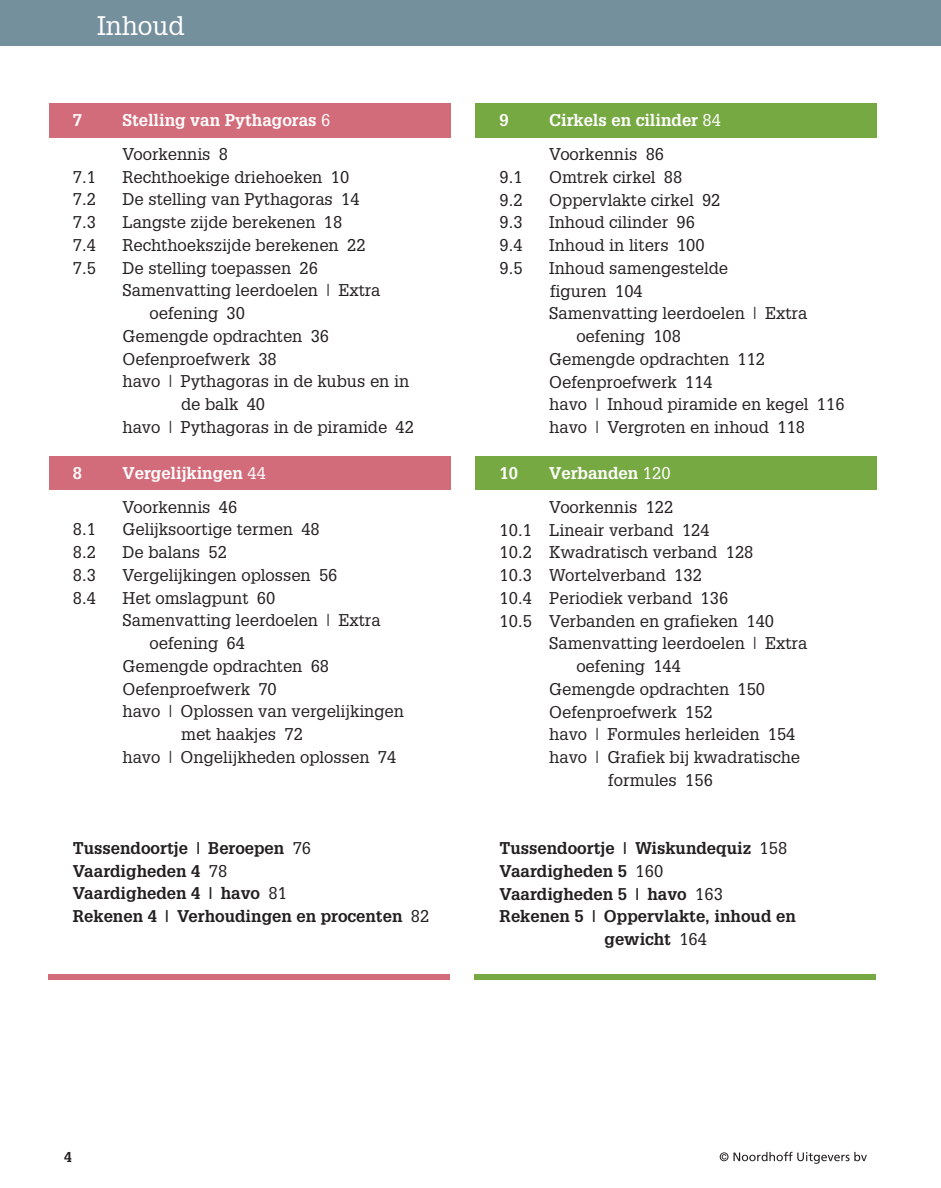
<style>
.page{position:relative;width:941px;height:1188px;background:#fff}
.page>*{position:absolute;margin:0;border:0;box-sizing:border-box;transform-origin:0 0}
.t1{font:26.25px "Glypha LT Std";color:#fff}
.t2{font:16.62px/34.1px "Glypha LT Std";color:#231f20}
.t3{font:700 16.62px/22.8px "Glypha LT Std";color:#231f20}
.t4{font:700 16.62px/34.1px "Glypha LT Std";color:#fff}
.t5{font:700 14px "Glypha LT Std";color:#231f20}
.s1{font-weight:400}
.s2{font-weight:400;color:#231f20}
.s3{font-weight:700;color:#fff}
.s4{color:#fff}
</style>
<div class="page">
<svg style="left:719px;top:1151px;width:148px;height:12px"></svg>
<div style="left:0;top:0;width:941px;height:46px;background:#75909d"></div>
<div style="left:475px;top:103px;width:401px;height:34px;background:#77a942"></div>
<div style="left:49px;top:103px;width:401px;height:34px;background:#d36c7a"></div>
<div style="left:474px;top:974px;width:402px;height:5px;background:#77a942"></div>
<div style="left:48px;top:974px;width:402px;height:5px;background:#d36c7a"></div>
<div style="left:475px;top:456px;width:401px;height:34px;background:#77a942"></div>
<div style="left:49px;top:456px;width:401px;height:34px;background:#d36c7a"></div>
<p class="t1" style="left:97px;top:10px;width:89px">Inhoud</p>
<p class="t4" style="left:73px;top:102px;width:11px">7</p>
<p class="t4" style="left:122px;top:102px;width:209px">Stelling van Pythagoras <span class="s1">6<br></span><span class="s2">Voorkennis 8</span></p>
<p class="t2" style="left:73px;top:159px;width:25px">7.1</p>
<p class="t2" style="left:122px;top:159px;width:228px">Rechthoekige driehoeken 10</p>
<p class="t2" style="left:73px;top:182px;width:25px">7.2</p>
<p class="t2" style="left:122px;top:182px;width:239px">De stelling van Pythagoras 14</p>
<p class="t2" style="left:73px;top:205px;width:25px">7.3</p>
<p class="t2" style="left:122px;top:205px;width:221px">Langste zijde berekenen 18</p>
<p class="t2" style="left:73px;top:228px;width:25px">7.4</p>
<p class="t2" style="left:122px;top:228px;width:244px">Rechthoekszijde berekenen 22</p>
<p class="t2" style="left:73px;top:250px;width:25px">7.5</p>
<p class="t2" style="left:122px;top:250px;width:197px">De stelling toepassen 26</p>
<p class="t2" style="left:122px;top:273px;width:259px">Samenvatting leerdoelen | Extra</p>
<p class="t2" style="left:150px;top:296px;width:97px">oefening 30</p>
<p class="t2" style="left:122px;top:319px;width:208px">Gemengde opdrachten 36</p>
<p class="t2" style="left:122px;top:341px;width:156px">Oefenproefwerk 38</p>
<p class="t2" style="left:122px;top:364px;width:288px">havo | Pythagoras in de kubus en in</p>
<p class="t2" style="left:181px;top:387px;width:86px">de balk 40</p>
<p class="t2" style="left:122px;top:409px;width:293px">havo | Pythagoras in de piramide 42</p>
<p class="t4" style="left:73px;top:455px;width:11px">8</p>
<p class="t4" style="left:122px;top:455px;width:145px">Vergelijkingen <span class="s1">44<br></span><span class="s2">Voorkennis 46</span></p>
<p class="t2" style="left:73px;top:512px;width:25px">8.1</p>
<p class="t2" style="left:122px;top:512px;width:199px">Gelijksoortige termen 48</p>
<p class="t2" style="left:73px;top:535px;width:25px">8.2</p>
<p class="t2" style="left:122px;top:535px;width:106px">De balans 52</p>
<p class="t2" style="left:73px;top:557px;width:25px">8.3</p>
<p class="t2" style="left:122px;top:557px;width:216px">Vergelijkingen oplossen 56</p>
<p class="t2" style="left:73px;top:580px;width:25px">8.4</p>
<p class="t2" style="left:122px;top:580px;width:154px">Het omslagpunt 60</p>
<p class="t2" style="left:122px;top:603px;width:259px">Samenvatting leerdoelen | Extra</p>
<p class="t2" style="left:150px;top:626px;width:97px">oefening 64</p>
<p class="t2" style="left:122px;top:648px;width:208px">Gemengde opdrachten 68</p>
<p class="t2" style="left:122px;top:671px;width:156px">Oefenproefwerk 70</p>
<p class="t2" style="left:122px;top:694px;width:283px">havo | Oplossen van vergelijkingen</p>
<p class="t2" style="left:181px;top:717px;width:123px">met haakjes 72</p>
<p class="t2" style="left:122px;top:739px;width:275px">havo | Ongelijkheden oplossen 74</p>
<p class="t3" style="left:73px;top:836px;width:358px">Tussendoortje | Beroepen <span class="s1">76<br></span>Vaardigheden 4 <span class="s1">78<br></span>Vaardigheden 4 | havo <span class="s1">81<br></span>Rekenen 4 | Verhoudingen en procenten <span class="s1">82</span></p>
<p class="t4" style="left:499px;top:103px;width:11px">9</p>
<p class="t4" style="left:549px;top:103px;width:173px">Cirkels en cilinder <span class="s1">84<br></span><span class="s2">Voorkennis 86</span></p>
<p class="t2" style="left:499px;top:159px;width:25px">9.1</p>
<p class="t2" style="left:549px;top:159px;width:135px">Omtrek cirkel 88</p>
<p class="t2" style="left:499px;top:182px;width:25px">9.2</p>
<p class="t2" style="left:549px;top:182px;width:173px">Oppervlakte cirkel 92</p>
<p class="t2" style="left:499px;top:205px;width:25px">9.3</p>
<p class="t2" style="left:549px;top:205px;width:147px">Inhoud cilinder 96</p>
<p class="t2" style="left:499px;top:228px;width:25px">9.4</p>
<p class="t2" style="left:549px;top:228px;width:157px">Inhoud in liters 100</p>
<p class="t2" style="left:499px;top:250px;width:25px">9.5</p>
<p class="t2" style="left:549px;top:250px;width:180px">Inhoud samengestelde</p>
<p class="t2" style="left:550px;top:273px;width:94px">figuren 104</p>
<p class="t2" style="left:549px;top:296px;width:259px">Samenvatting leerdoelen | Extra</p>
<p class="t2" style="left:576px;top:319px;width:106px">oefening 108</p>
<p class="t2" style="left:549px;top:341px;width:217px">Gemengde opdrachten 112</p>
<p class="t2" style="left:549px;top:364px;width:165px">Oefenproefwerk 114</p>
<p class="t2" style="left:549px;top:387px;width:297px">havo | Inhoud piramide en kegel 116</p>
<p class="t2" style="left:549px;top:410px;width:257px">havo | Vergroten en inhoud 118</p>
<p class="t4" style="left:499px;top:455px;width:20px">10</p>
<p class="t2" style="left:549px;top:455px;width:126px"><span class="s3">Verbanden</span> <span class="s4">120<br></span>Voorkennis 122</p>
<p class="t2" style="left:499px;top:512px;width:212px">10.1 Lineair verband 124</p>
<p class="t2" style="left:499px;top:535px;width:255px">10.2 Kwadratisch verband 128</p>
<p class="t2" style="left:499px;top:558px;width:204px">10.3 Wortelverband 132</p>
<p class="t2" style="left:499px;top:580px;width:230px">10.4 Periodiek verband 136</p>
<p class="t2" style="left:499px;top:603px;width:276px">10.5 Verbanden en grafieken 140</p>
<p class="t2" style="left:549px;top:626px;width:259px">Samenvatting leerdoelen | Extra</p>
<p class="t2" style="left:576px;top:648px;width:106px">oefening 144</p>
<p class="t2" style="left:549px;top:671px;width:217px">Gemengde opdrachten 150</p>
<p class="t2" style="left:549px;top:694px;width:165px">Oefenproefwerk 152</p>
<p class="t2" style="left:549px;top:717px;width:248px">havo | Formules herleiden 154</p>
<p class="t2" style="left:549px;top:739px;width:252px">havo | Grafiek bij kwadratische</p>
<p class="t2" style="left:608px;top:762px;width:106px">formules 156</p>
<p class="t3" style="left:499px;top:836px;width:289px">Tussendoortje | Wiskundequiz <span class="s1">158</span></p>
<p class="t3" style="left:499px;top:859px;width:165px">Vaardigheden 5 <span class="s1">160</span></p>
<p class="t3" style="left:499px;top:882px;width:225px">Vaardigheden 5 | havo <span class="s1">163</span></p>
<p class="t3" style="left:499px;top:904px;width:298px">Rekenen 5 | Oppervlakte, inhoud en</p>
<p class="t3" style="left:604px;top:927px;width:104px">gewicht <span class="s1">164</span></p>
<p class="t5" style="left:64px;top:1147px;width:9px">4</p>
</div>
